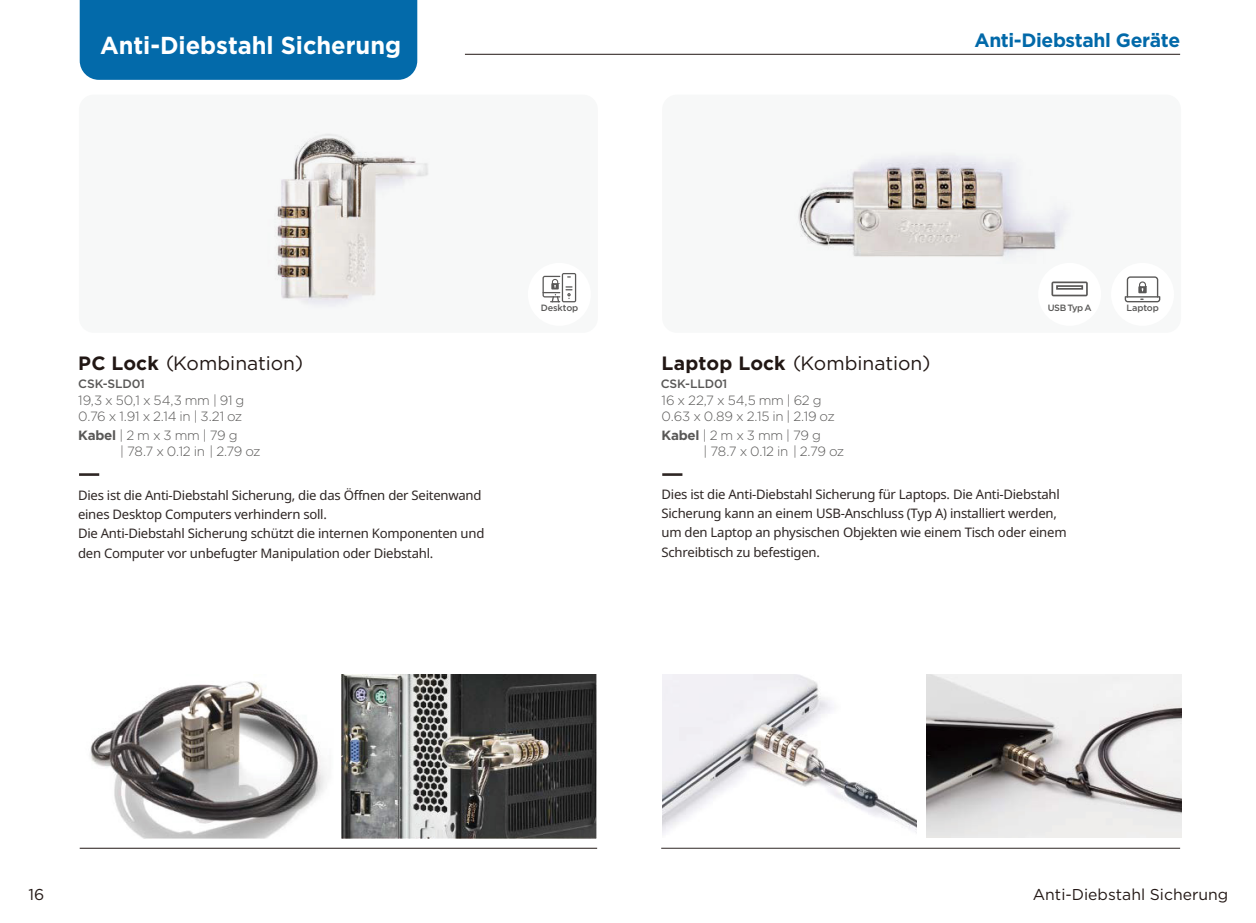
<style>
.page{position:relative;width:1256px;height:923px;background:#fff}
.page>*{position:absolute;margin:0;border:0;box-sizing:border-box;transform-origin:0 0}
.t1{font:700 24.5px "Gotham";color:#fff}
.t2{font:19.25px "Gotham";color:#211714}
.t3{font:700 19.25px "Gotham";letter-spacing:-.02em;color:#0269a9}
.t4{font:15.75px "Gotham";color:#231815}
.t5{font:300 13.3px/16.1px "Gotham";letter-spacing:-.02em;color:#595857}
.t6{font:13.12px/19.2px "Noto Sans";letter-spacing:-.02em;color:#2e2624}
.t7{font:500 12.08px "Gotham";letter-spacing:-.01em;color:#595857}
.t8{font:500 9.1px "Gotham";letter-spacing:-.015em;color:#595857}
.s1{font-weight:700}
</style>
<div class="page">
<hr style="left:465px;top:54px;width:714px;height:1px;background:#211714">
<div style="left:80px;top:0;width:337px;height:80px;background:#036aaa"></div>
<hr style="left:80px;top:848px;width:517px;height:1px;background:#211714">
<hr style="left:661px;top:848px;width:518px;height:1px;background:#2e2624">
<img style="left:90px;top:681px;width:237px;height:157px">
<img style="left:341px;top:674px;width:255px;height:164px">
<img style="left:662px;top:674px;width:254px;height:161px">
<img style="left:926px;top:674px;width:254px;height:163px">
<div style="left:662px;top:95px;width:518px;height:238px;background:#f7f8f8;border-radius:15px"></div>
<img style="left:798px;top:157px;width:267px;height:100px">
<div style="left:1037px;top:263px;width:63px;height:63px;background:#fff;border-radius:50%"></div>
<svg style="left:1051px;top:281px;width:36px;height:15px"></svg>
<div style="left:1110px;top:263px;width:63px;height:63px;background:#fff;border-radius:50%"></div>
<svg style="left:1124px;top:276px;width:35px;height:26px"></svg>
<hr style="left:662px;top:473px;width:20px;height:3px;background:#2e2624">
<div style="left:79px;top:95px;width:518px;height:238px;background:#f7f8f8;border-radius:15px"></div>
<img style="left:276px;top:134px;width:152px;height:170px">
<div style="left:527px;top:263px;width:63px;height:63px;background:#fff;border-radius:50%"></div>
<hr style="left:79px;top:473px;width:20px;height:3px;background:#2e2624">
<svg style="left:542px;top:273px;width:34px;height:29px"></svg>
<h1 class="t1" style="left:100px;top:31px;width:302px">Anti-Diebstahl Sicherung</h1>
<h2 class="t3" style="left:974px;top:29px;width:207px">Anti-Diebstahl Geräte</h2>
<h2 class="t2" style="left:78px;top:353px;width:226px"><span class="s1">PC Lock</span> (Kombination)</h2>
<p class="t7" style="left:78px;top:376px;width:68px">CSK-SLD01</p>
<p class="t5" style="left:78px;top:392px;width:167px">19,3 x 50,1 x 54,3 mm | 91 g<br>0.76 x 1.91 x 2.14 in | 3.21 oz</p>
<p class="t5" style="left:120px;top:427px;width:142px;text-indent:-42px"><span class="s1">Kabel</span> | 2 m x 3 mm | 79 g<br>| 78.7 x 0.12 in | 2.79 oz</p>
<p class="t6" style="left:78px;top:486px;width:408px">Dies ist die Anti-Diebstahl Sicherung, die das Öffnen der Seitenwand eines Desktop Computers verhindern soll.<br>Die Anti-Diebstahl Sicherung schützt die internen Komponenten und den Computer vor unbefugter Manipulation oder Diebstahl.</p>
<p class="t8" style="left:540px;top:302px;width:39px">Desktop</p>
<p class="t8" style="left:1047px;top:302px;width:45px">USB Typ A</p>
<p class="t8" style="left:1126px;top:302px;width:34px">Laptop</p>
<h2 class="t2" style="left:661px;top:353px;width:270px"><span class="s1">Laptop Lock</span> (Kombination)</h2>
<p class="t7" style="left:660px;top:376px;width:68px">CSK-LLD01</p>
<p class="t5" style="left:661px;top:392px;width:174px">16 x 22,7 x 54,5 mm | 62 g<br>0.63 x 0.89 x 2.15 in | 2.19 oz</p>
<p class="t5" style="left:703px;top:427px;width:142px;text-indent:-42px"><span class="s1">Kabel</span> | 2 m x 3 mm | 79 g<br>| 78.7 x 0.12 in | 2.79 oz</p>
<p class="t6" style="left:661px;top:485px;width:406px">Dies ist die Anti-Diebstahl Sicherung für Laptops. Die Anti-Diebstahl Sicherung kann an einem USB-Anschluss (Typ A) installiert werden, um den Laptop an physischen Objekten wie einem Tisch oder einem Schreibtisch zu befestigen.</p>
<p class="t4" style="left:28px;top:886px;width:17px">16</p>
<p class="t4" style="left:1032px;top:886px;width:197px">Anti-Diebstahl Sicherung</p>
</div>
